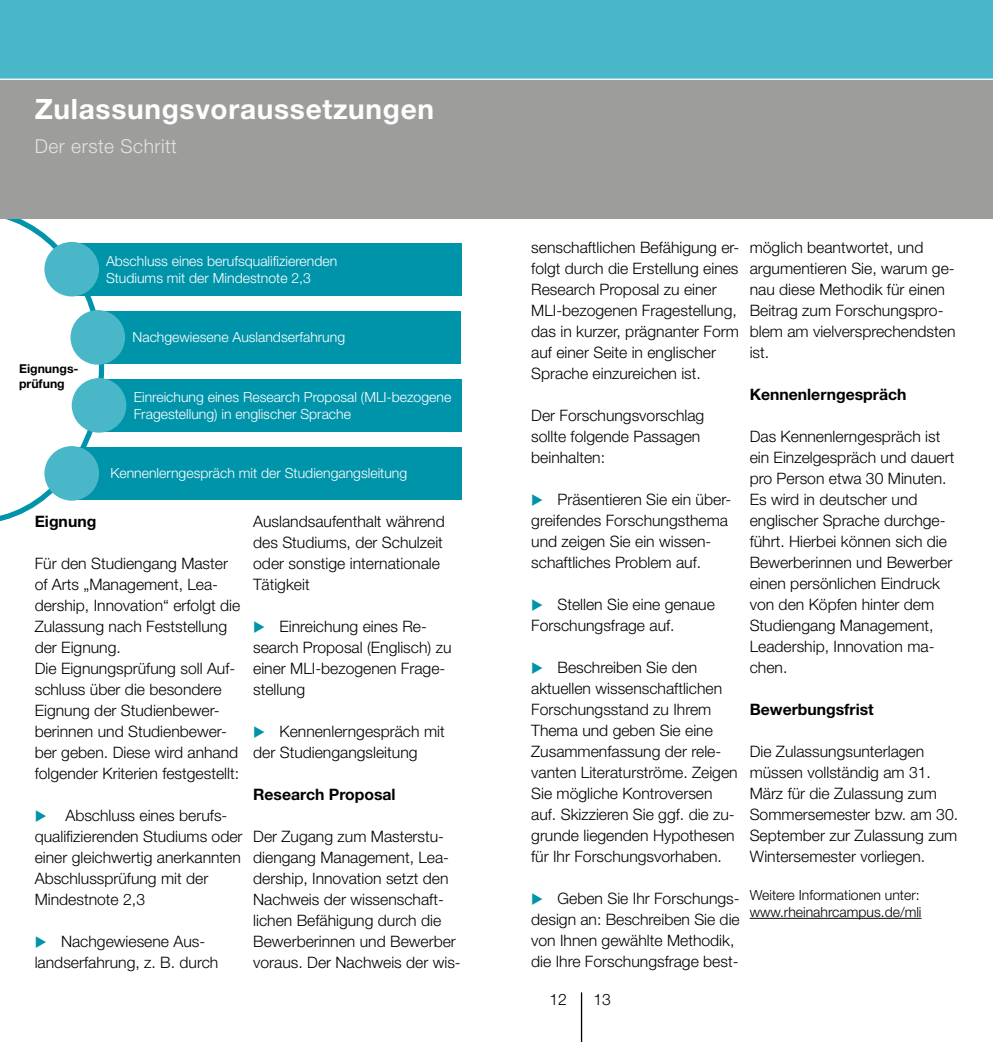
<style>
.page{position:relative;width:993px;height:1042px;background:#fff}
.page>*{position:absolute;margin:0;border:0;box-sizing:border-box;transform-origin:0 0}
.t1{font:700 28px "Helvetica Neue LT Std";letter-spacing:.025em;color:#fff}
.t2{font:300 19.25px "Helvetica Neue LT Std";letter-spacing:.025em;color:#e3e3e3}
.t3{font:300 15.75px/21px "Helvetica Neue LT Std";color:#000}
.t4{font:700 15.75px "Helvetica Neue LT Std";color:#000}
.t5{font:300 14px/16.8px "Helvetica Neue LT Pro";color:#fff}
.t6{font:300 14px/16.8px "Helvetica Neue LT Std";color:#000}
.t7{font:700 12.25px/14.7px "Helvetica Neue LT Pro";color:#000}
.s1{color:#0094aa}
</style>
<div class="page">
<div style="left:72px;top:447px;width:390px;height:52px;background:#0094aa"></div>
<div style="left:99px;top:379px;width:362px;height:52px;background:#0094aa"></div>
<div style="left:98px;top:311px;width:362px;height:52px;background:#0094aa"></div>
<div style="left:71px;top:243px;width:390px;height:52px;background:#0094aa"></div>
<svg style="left:0;top:219px;width:107px;height:303px"></svg>
<div style="left:0;top:80px;width:992px;height:139px;background:#9d9d9c"></div>
<div style="left:0;top:0;width:992px;height:79px;background:#49b7c8"></div>
<hr style="left:580px;top:992px;width:2px;height:50px;background:#000">
<hr style="left:749px;top:918px;width:172px;height:1px;background:#000">
<div style="left:44px;top:242px;width:55px;height:54px;background:#49b7c8;border-radius:50%"></div>
<div style="left:44px;top:446px;width:55px;height:55px;background:#49b7c8;border-radius:50%"></div>
<div style="left:70px;top:310px;width:55px;height:55px;background:#49b7c8;border-radius:50%"></div>
<div style="left:72px;top:378px;width:54px;height:55px;background:#49b7c8;border-radius:50%"></div>
<h1 class="t1" style="left:35px;top:92px;width:401px">Zulassungsvoraussetzungen</h1>
<p class="t2" style="left:35px;top:134px;width:144px">Der erste Schritt</p>
<p class="t5" style="left:106px;top:252px;width:233px">Abschluss eines berufsqualifizierenden<br>Studiums mit der Mindestnote 2,3</p>
<p class="t7" style="left:19px;top:361px;width:61px">Eignungs&shy;prüfung</p>
<p class="t5" style="left:132px;top:328px;width:214px">Nachgewiesene Auslandserfahrung</p>
<p class="t5" style="left:134px;top:388px;width:319px">Einreichung eines Research Proposal (MLI-bezogene<br>Fragestellung) in englischer Sprache</p>
<p class="t5" style="left:110px;top:464px;width:298px">Kennenlerngespräch mit der Studiengangsleitung</p>
<p class="t4" style="left:35px;top:512px;width:63px">Eignung</p>
<p class="t3" style="left:35px;top:553px;width:207px">Für den Studiengang Master of Arts „Management, Lea&shy;dership, Innovation“ erfolgt die<br>Zulassung nach Feststellung der Eignung.<br>Die Eignungsprüfung soll Auf&shy;schluss über die besondere<br>Eignung der Studienbewer&shy;berinnen und Studienbewer&shy;ber geben. Diese wird anhand folgender Kriterien festgestellt:</p>
<p class="t3" style="left:35px;top:805px;width:209px"><span class="s1">◆</span> Abschluss eines berufs&shy;qualifizierenden Studiums oder einer gleichwertig anerkannten<br>Abschlussprüfung mit der<br>Mindestnote 2,3</p>
<p class="t3" style="left:35px;top:931px;width:185px"><span class="s1">◆</span> Nachgewiesene Aus&shy;landserfahrung, z. B. durch</p>
<p class="t3" style="left:253px;top:511px;width:193px">Auslandsaufenthalt während des Studiums, der Schulzeit oder sonstige internationale<br>Tätigkeit</p>
<p class="t3" style="left:253px;top:616px;width:200px"><span class="s1">◆</span> Einreichung eines Re&shy;search Proposal (Englisch) zu einer MLI-bezogenen Frage&shy;stellung</p>
<p class="t3" style="left:253px;top:721px;width:193px"><span class="s1">◆</span> Kennenlerngespräch mit der Studiengangsleitung</p>
<p class="t4" style="left:253px;top:785px;width:144px">Research Proposal</p>
<p class="t3" style="left:253px;top:826px;width:209px">Der Zugang zum Masterstu&shy;diengang Management, Lea&shy;dership, Innovation setzt den<br>Nachweis der wissenschaft&shy;lichen Befähigung durch die<br>Bewerberinnen und Bewerber voraus. Der Nachweis der wis-</p>
<p class="t3" style="left:531px;top:237px;width:210px">senschaftlichen Befähigung er&shy;folgt durch die Erstellung eines<br>Research Proposal zu einer<br>MLI-bezogenen Fragestellung, das in kurzer, prägnanter Form auf einer Seite in englischer<br>Sprache einzureichen ist.</p>
<p class="t3" style="left:531px;top:405px;width:174px">Der Forschungsvorschlag sollte folgende Passagen beinhalten:</p>
<p class="t3" style="left:531px;top:489px;width:201px"><span class="s1">◆</span> Präsentieren Sie ein über&shy;greifendes Forschungsthema und zeigen Sie ein wissen&shy;schaftliches Problem auf.</p>
<p class="t3" style="left:531px;top:594px;width:185px"><span class="s1">◆</span> Stellen Sie eine genaue<br>Forschungsfrage auf.</p>
<p class="t3" style="left:531px;top:657px;width:208px"><span class="s1">◆</span> Beschreiben Sie den aktuellen wissenschaftlichen<br>Forschungsstand zu Ihrem<br>Thema und geben Sie eine<br>Zusammenfassung der rele&shy;vanten Literaturströme. Zeigen<br>Sie mögliche Kontroversen auf. Skizzieren Sie ggf. die zu&shy;grunde liegenden Hypothesen für Ihr Forschungsvorhaben.</p>
<p class="t3" style="left:531px;top:888px;width:210px"><span class="s1">◆</span> Geben Sie Ihr Forschungs&shy;design an: Beschreiben Sie die von Ihnen gewählte Methodik, die Ihre Forschungsfrage best-</p>
<p class="t3" style="left:549px;top:989px;width:19px">12</p>
<p class="t3" style="left:593px;top:989px;width:19px">13</p>
<p class="t3" style="left:749px;top:237px;width:207px">möglich beantwortet, und argumentieren Sie, warum ge&shy;nau diese Methodik für einen<br>Beitrag zum Forschungspro&shy;blem am vielversprechendsten ist.</p>
<p class="t4" style="left:749px;top:385px;width:158px">Kennenlerngespräch</p>
<p class="t3" style="left:749px;top:426px;width:206px">Das Kennenlerngespräch ist ein Einzelgespräch und dauert pro Person etwa 30 Minuten.<br>Es wird in deutscher und englischer Sprache durchge&shy;führt. Hierbei können sich die<br>Bewerberinnen und Bewerber einen persönlichen Eindruck von den Köpfen hinter dem<br>Studiengang Management,<br>Leadership, Innovation ma&shy;chen.</p>
<p class="t4" style="left:749px;top:700px;width:125px">Bewerbungsfrist</p>
<p class="t3" style="left:749px;top:741px;width:210px">Die Zulassungsunterlagen müssen vollständig am 31.<br>März für die Zulassung zum<br>Sommersemester bzw. am 30.<br>September zur Zulassung zum<br>Wintersemester vorliegen.</p>
<p class="t6" style="left:749px;top:886px;width:173px">Weitere Informationen unter: www.rheinahrcampus.de/mli</p>
</div>
